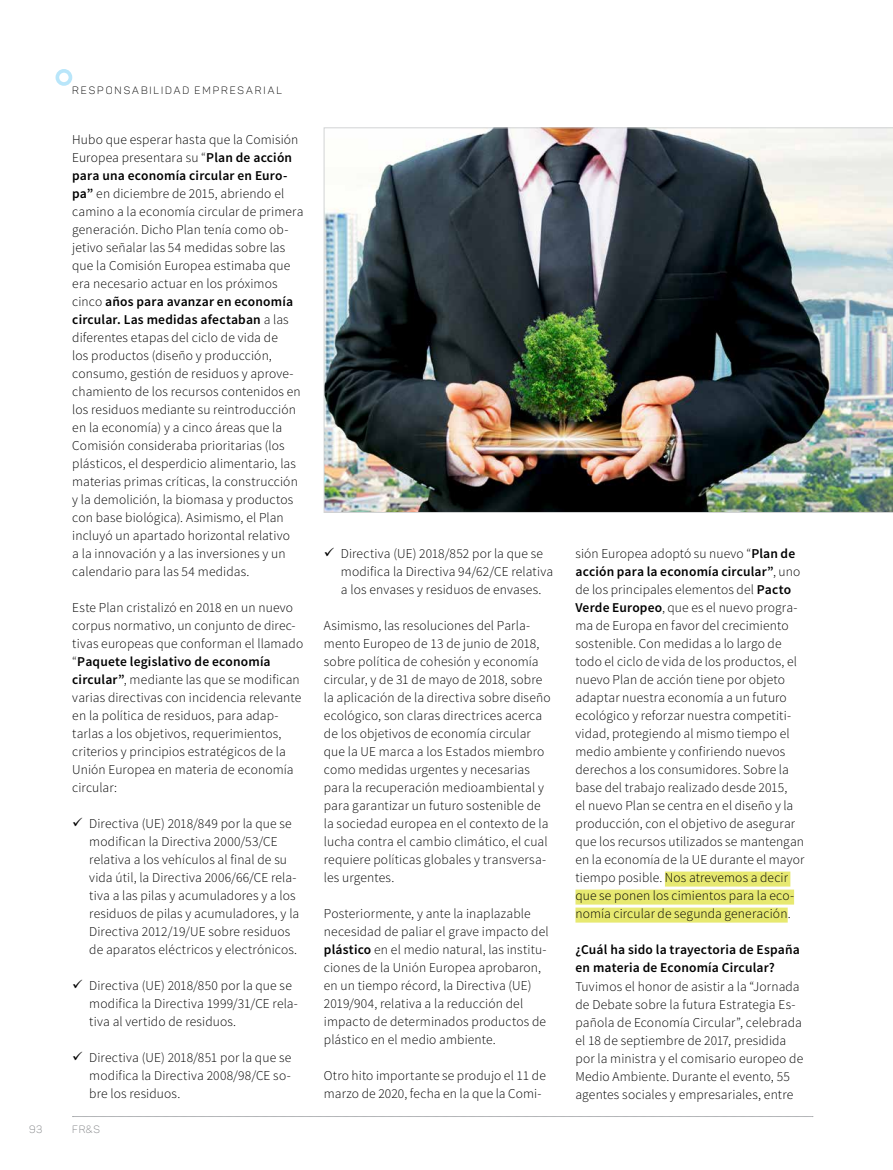
<style>
.page{position:relative;width:893px;height:1170px;background:#fff}
.page>*{position:absolute;margin:0;border:0;box-sizing:border-box;transform-origin:0 0}
.t1{font:300 13.5px/18px "Source Sans Pro";letter-spacing:.01em;color:#000}
.t2{font:600 13.5px/18px "Source Sans Pro";letter-spacing:.01em;color:#000}
.t3{font:10.5px "Panton Light Caps";letter-spacing:.185em;color:#000}
.t4{font:10.5px "Panton Light Caps";color:#808285}
.s1{font-weight:600}
</style>
<div class="page">
<svg style="left:72px;top:1116px;width:741px;height:1px"></svg>
<div style="left:56px;top:69px;width:16px;height:17px;border:4px solid #b9e6fa;border-radius:50%"></div>
<div style="left:665px;top:871px;width:125px;height:15px;background:#e7e971"></div>
<div style="left:575px;top:889px;width:219px;height:15px;background:#e7e971"></div>
<div style="left:575px;top:907px;width:213px;height:15px;background:#e7e971"></div>
<img style="left:324px;top:128px;width:569px;height:384px">
<p class="t3" style="left:72px;top:84px;width:211px">RESPONSABILIDAD EMPRESARIAL</p>
<p class="t1" style="left:72px;top:131px;width:233px">Hubo que esperar hasta que la Comisión Europea presentara su “<span class="s1">Plan de acción para una economía circular en Euro&shy;pa”</span> en diciembre de 2015, abriendo el camino a la economía circular de primera generación. Dicho Plan tenía como ob&shy;jetivo señalar las 54 medidas sobre las que la Comisión Europea estimaba que era necesario actuar en los próximos cinco <span class="s1">años para avanzar en economía circular. Las medidas afectaban</span> a las diferentes etapas del ciclo de vida de<br>los productos (diseño y producción, consumo, gestión de residuos y aprove&shy;chamiento de los recursos contenidos en los residuos mediante su reintroducción en la economía) y a cinco áreas que la Comisión consideraba prioritarias (los plásticos, el desperdicio alimentario, las materias primas críticas, la construcción y la demolición, la biomasa y productos con base biológica). Asimismo, el Plan incluyó un apartado horizontal relativo<br>a la innovación y a las inversiones y un calendario para las 54 medidas.</p>
<p class="t1" style="left:72px;top:598px;width:233px">Este Plan cristalizó en 2018 en un nuevo corpus normativo, un conjunto de direc&shy;tivas europeas que conforman el llamado “<span class="s1">Paquete legislativo de economía circular”</span>, mediante las que se modifican varias directivas con incidencia relevante en la política de residuos, para adap&shy;tarlas a los objetivos, requerimientos, criterios y principios estratégicos de la Unión Europea en materia de economía circular:</p>
<p class="t1" style="left:89px;top:814px;width:211px;text-indent:-17px">✓ Directiva (UE) 2018/849 por la que se modifican la Directiva 2000/53/CE relativa a los vehículos al final de su vida útil, la Directiva 2006/66/CE rela&shy;tiva a las pilas y acumuladores y a los residuos de pilas y acumuladores, y la Directiva 2012/19/UE sobre residuos de aparatos eléctricos y electrónicos.</p>
<p class="t1" style="left:89px;top:976px;width:210px;text-indent:-17px">✓ Directiva (UE) 2018/850 por la que se modifica la Directiva 1999/31/CE rela&shy;tiva al vertido de residuos.</p>
<p class="t1" style="left:89px;top:1048px;width:203px;text-align:justify;text-indent:-17px">✓ Directiva (UE) 2018/851 por la que se modifica la Directiva 2008/98/CE so&shy;bre los residuos.</p>
<p class="t4" style="left:29px;top:1122px;width:15px">93</p>
<p class="t4" style="left:72px;top:1122px;width:29px">FR&amp;S</p>
<p class="t1" style="left:341px;top:544px;width:214px;text-indent:-17px">✓ Directiva (UE) 2018/852 por la que se modifica la Directiva 94/62/CE relativa a los envases y residuos de envases.</p>
<p class="t1" style="left:324px;top:616px;width:228px">Asimismo, las resoluciones del Parla&shy;mento Europeo de 13 de junio de 2018, sobre política de cohesión y economía circular, y de 31 de mayo de 2018, sobre la aplicación de la directiva sobre diseño ecológico, son claras directrices acerca de los objetivos de economía circular que la UE marca a los Estados miembro como medidas urgentes y necesarias para la recuperación medioambiental y para garantizar un futuro sostenible de la sociedad europea en el contexto de la lucha contra el cambio climático, el cual requiere políticas globales y transversa&shy;les urgentes.</p>
<p class="t1" style="left:324px;top:904px;width:226px">Posteriormente, y ante la inaplazable necesidad de paliar el grave impacto del <span class="s1">plástico</span> en el medio natural, las institu&shy;ciones de la Unión Europea aprobaron, en un tiempo récord, la Directiva (UE)<br>2019/904, relativa a la reducción del impacto de determinados productos de plástico en el medio ambiente.</p>
<p class="t1" style="left:324px;top:1066px;width:224px">Otro hito importante se produjo el 11 de marzo de 2020, fecha en la que la Comi-</p>
<p class="t1" style="left:575px;top:545px;width:230px">sión Europea adoptó su nuevo “<span class="s1">Plan de acción para la economía circular”</span>, uno de los principales elementos del <span class="s1">Pacto Verde Europeo</span>, que es el nuevo progra&shy;ma de Europa en favor del crecimiento sostenible. Con medidas a lo largo de todo el ciclo de vida de los productos, el nuevo Plan de acción tiene por objeto adaptar nuestra economía a un futuro ecológico y reforzar nuestra competiti&shy;vidad, protegiendo al mismo tiempo el medio ambiente y confiriendo nuevos derechos a los consumidores. Sobre la base del trabajo realizado desde 2015,<br>el nuevo Plan se centra en el diseño y la producción, con el objetivo de asegurar que los recursos utilizados se mantengan en la economía de la UE durante el mayor tiempo posible. Nos atrevemos a decir que se ponen los cimientos para la eco&shy;nomía circular de segunda generación.</p>
<p class="t2" style="left:575px;top:941px;width:226px">¿Cuál ha sido la trayectoria de España en materia de Economía Circular?</p>
<p class="t1" style="left:575px;top:977px;width:229px">Tuvimos el honor de asistir a la “Jornada de Debate sobre la futura Estrategia Es&shy;pañola de Economía Circular”, celebrada el 18 de septiembre de 2017, presidida por la ministra y el comisario europeo de Medio Ambiente. Durante el evento, 55 agentes sociales y empresariales, entre</p>
</div>
